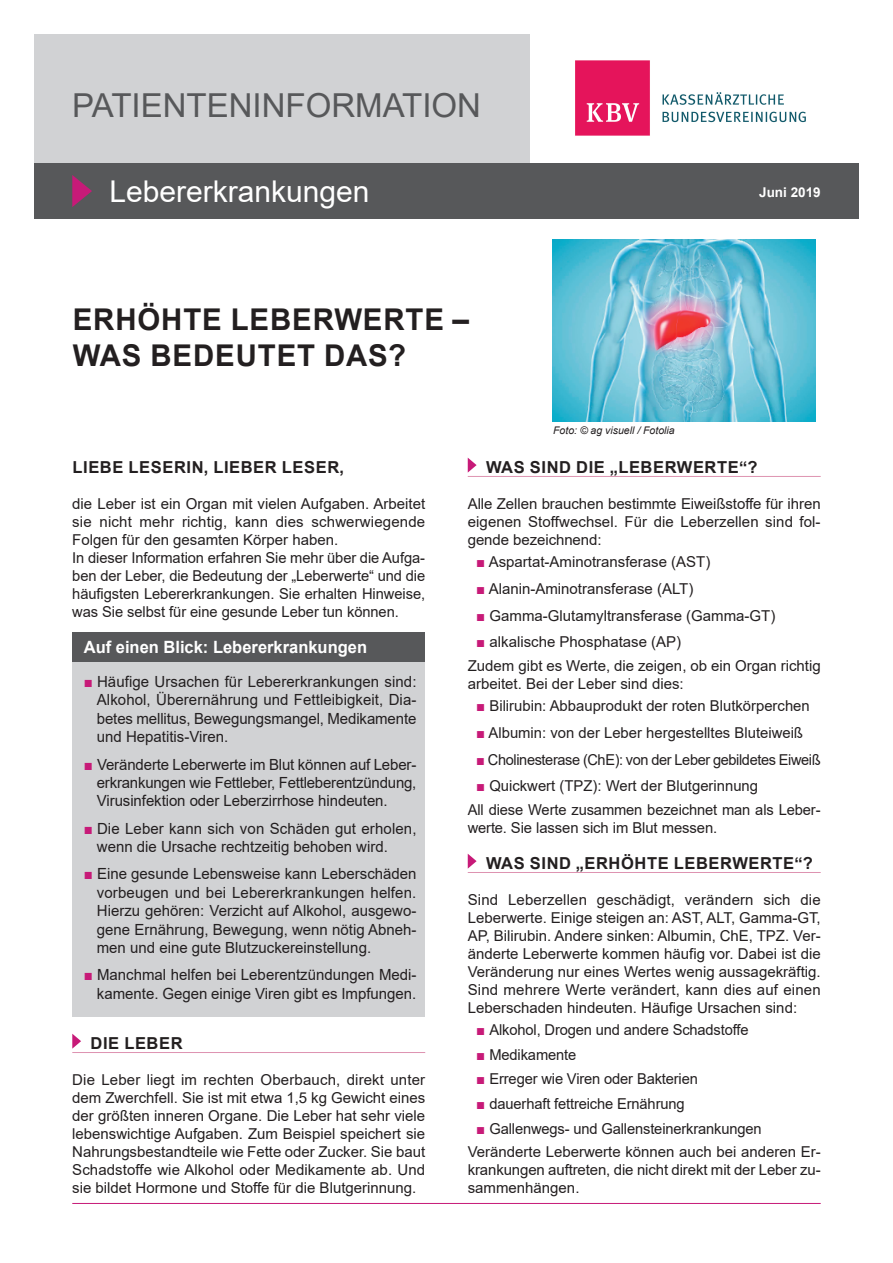
<style>
.page{position:relative;width:893px;height:1263px;background:#fff}
.page>*{position:absolute;margin:0;border:0;box-sizing:border-box;transform-origin:0 0}
.t1{font:33px "Arial";color:#57585a}
.t2{font:700 30px/36px "Arial";letter-spacing:.03em;color:#231f20}
.t3{font:30px "Arial";color:#fff}
.t4{font:700 16.95px "Arial";color:#fff}
.t5{font:700 16.5px "Arial";letter-spacing:.035em;color:#231f20}
.t6{font:15.3px/18.5px "Arial";color:#231f20;text-align:justify}
.t7{font:15px/18px "Arial";color:#231f20}
.t8{font:15px "Arial";letter-spacing:-.025em;color:#231f20}
.t9{font:700 13.5px "Arial";color:#fff}
.t10{font:italic 10.5px "Arial";color:#231f20}
.s1{color:#c71a78}
</style>
<div class="page">
<img style="left:552px;top:240px;width:263px;height:181px">
<div style="left:34px;top:34px;width:495px;height:134px;background:#d1d2d4"></div>
<div style="left:34px;top:164px;width:825px;height:55px;background:#57585a"></div>
<hr style="left:468px;top:476px;width:353px;height:1px;background:#de93b1">
<hr style="left:468px;top:872px;width:353px;height:1px;background:#de93b1">
<svg style="left:468px;top:458px;width:9px;height:15px"></svg>
<svg style="left:468px;top:854px;width:9px;height:15px"></svg>
<hr style="left:72px;top:1203px;width:749px;height:1px;background:#c71a78">
<svg style="left:72px;top:175px;width:20px;height:32px"></svg>
<img style="left:575px;top:60px;width:231px;height:76px">
<div style="left:72px;top:654px;width:353px;height:362px;background:#d1d2d4"></div>
<div style="left:72px;top:632px;width:353px;height:30px;background:#57585a"></div>
<hr style="left:72px;top:1052px;width:353px;height:1px;background:#de93b1">
<svg style="left:72px;top:1034px;width:9px;height:15px"></svg>
<h1 class="t1" style="left:72px;top:87px;width:410px">PATIENTENINFORMATION</h1>
<h2 class="t3" style="left:109px;top:175px;width:262px">Lebererkrankungen</h2>
<p class="t9" style="left:759px;top:185px;width:63px">JUNI 2019</p>
<h2 class="t2" style="left:73px;top:302px;width:398px">ERHÖHTE LEBERWERTE –<br>WAS BEDEUTET DAS?</h2>
<p class="t10" style="left:553px;top:425px;width:123px">Foto: © ag visuell / Fotolia</p>
<p class="t5" style="left:73px;top:458px;width:273px">LIEBE LESERIN, LIEBER LESER,</p>
<p class="t7" style="left:72px;top:494px;width:354px">die Leber ist ein Organ mit vielen Aufgaben. Arbeitet sie nicht mehr richtig, kann dies schwerwiegende Folgen für den gesamten Körper haben.<br>In dieser Information erfahren Sie mehr über die Aufga&shy;ben der Leber, die Bedeutung der „Leberwerte“ und die häufigsten Lebererkrankungen. Sie erhalten Hinweise, was Sie selbst für eine gesunde Leber tun können.</p>
<p class="t4" style="left:84px;top:637px;width:285px">AUF EINEN BLICK: LEBERERKRANKUNGEN</p>
<p class="t6" style="left:97px;top:672px;width:321px;text-indent:-13px"><span class="s1">■</span> Häufige Ursachen für Lebererkrankungen sind:<br>Alkohol, Überernährung und Fettleibigkeit, Dia&shy;betes mellitus, Bewegungsmangel, Medikamente und Hepatitis-Viren.</p>
<p class="t6" style="left:97px;top:755px;width:321px;text-indent:-13px"><span class="s1">■</span> Veränderte Leberwerte im Blut können auf Leber&shy;erkrankungen wie Fettleber, Fettleberentzündung, Virusinfektion oder Leberzirrhose hindeuten.</p>
<p class="t6" style="left:97px;top:819px;width:321px;text-indent:-13px"><span class="s1">■</span> Die Leber kann sich von Schäden gut erholen, wenn die Ursache rechtzeitig behoben wird.</p>
<p class="t6" style="left:97px;top:865px;width:321px;text-indent:-13px"><span class="s1">■</span> Eine gesunde Lebensweise kann Leberschäden vorbeugen und bei Lebererkrankungen helfen.<br>Hierzu gehören: Verzicht auf Alkohol, ausgewo&shy;gene Ernährung, Bewegung, wenn nötig Abneh&shy;men und eine gute Blutzuckereinstellung.</p>
<p class="t6" style="left:84px;top:966px;width:334px;text-align:right"><span class="s1">■</span> Manchmal helfen bei Leberentzündungen Medi&shy;kamente. Gegen einige Viren gibt es Impfungen.</p>
<p class="t5" style="left:91px;top:1034px;width:94px">DIE LEBER</p>
<p class="t7" style="left:72px;top:1070px;width:354px;text-align:justify">Die Leber liegt im rechten Oberbauch, direkt unter dem Zwerchfell. Sie ist mit etwa 1,5 kg Gewicht eines der größten inneren Organe. Die Leber hat sehr viele lebenswichtige Aufgaben. Zum Beispiel speichert sie Nahrungsbestandteile wie Fette oder Zucker. Sie baut Schadstoffe wie Alkohol oder Medikamente ab. Und sie bildet Hormone und Stoffe für die Blutgerinnung.</p>
<p class="t5" style="left:486px;top:458px;width:273px">WAS SIND DIE „LEBERWERTE“?</p>
<p class="t7" style="left:468px;top:494px;width:354px;text-align:justify">Alle Zellen brauchen bestimmte Eiweißstoffe für ihren eigenen Stoffwechsel. Für die Leberzellen sind fol&shy;gende bezeichnend:</p>
<p class="t7" style="left:476px;top:553px;width:236px"><span class="s1">■</span> Aspartat-Aminotransferase (AST)</p>
<p class="t7" style="left:476px;top:580px;width:219px"><span class="s1">■</span> Alanin-Aminotransferase (ALT)</p>
<p class="t7" style="left:476px;top:606px;width:301px"><span class="s1">■</span> Gamma-Glutamyltransferase (Gamma-GT)</p>
<p class="t7" style="left:468px;top:630px;width:354px;line-height:23.2px;text-indent:9px"><span class="s1">■</span> alkalische Phosphatase (AP)<br>Zudem gibt es Werte, die zeigen, ob ein Organ richtig</p>
<p class="t7" style="left:468px;top:674px;width:217px">arbeitet. Bei der Leber sind dies:</p>
<p class="t7" style="left:476px;top:697px;width:335px"><span class="s1">■</span> Bilirubin: Abbauprodukt der roten Blutkörperchen</p>
<p class="t7" style="left:476px;top:724px;width:328px"><span class="s1">■</span> Albumin: von der Leber hergestelltes Bluteiweiß</p>
<p class="t8" style="left:476px;top:751px;width:346px"><span class="s1">■</span> Cholinesterase (ChE): von der Leber gebildetes Eiweiß</p>
<p class="t7" style="left:468px;top:774px;width:354px;line-height:23.2px;text-indent:8px"><span class="s1">■</span> Quickwert (TPZ): Wert der Blutgerinnung<br>All diese Werte zusammen bezeichnet man als Leber-</p>
<p class="t7" style="left:468px;top:818px;width:251px">werte. Sie lassen sich im Blut messen.</p>
<p class="t5" style="left:486px;top:854px;width:328px">WAS SIND „ERHÖHTE LEBERWERTE“?</p>
<p class="t7" style="left:468px;top:890px;width:354px;text-align:justify">Sind Leberzellen geschädigt, verändern sich die Leberwerte. Einige steigen an: AST, ALT, Gamma-GT, AP, Bilirubin. Andere sinken: Albumin, ChE, TPZ. Ver&shy;änderte Leberwerte kommen häufig vor. Dabei ist die Veränderung nur eines Wertes wenig aussagekräftig.<br>Sind mehrere Werte verändert, kann dies auf einen Leberschaden hindeuten. Häufige Ursachen sind:</p>
<p class="t7" style="left:476px;top:1021px;width:274px"><span class="s1">■</span> Alkohol, Drogen und andere Schadstoffe</p>
<p class="t7" style="left:476px;top:1045px;width:102px"><span class="s1">■</span> Medikamente</p>
<p class="t7" style="left:476px;top:1070px;width:223px"><span class="s1">■</span> Erreger wie Viren oder Bakterien</p>
<p class="t7" style="left:476px;top:1095px;width:210px"><span class="s1">■</span> dauerhaft fettreiche Ernährung</p>
<p class="t7" style="left:468px;top:1117px;width:354px;line-height:23px;text-indent:9px"><span class="s1">■</span> Gallenwegs- und Gallensteinerkrankungen<br>Veränderte Leberwerte können auch bei anderen Er-</p>
<p class="t7" style="left:468px;top:1160px;width:354px">krankungen auftreten, die nicht direkt mit der Leber zu&shy;sammenhängen.</p>
</div>
